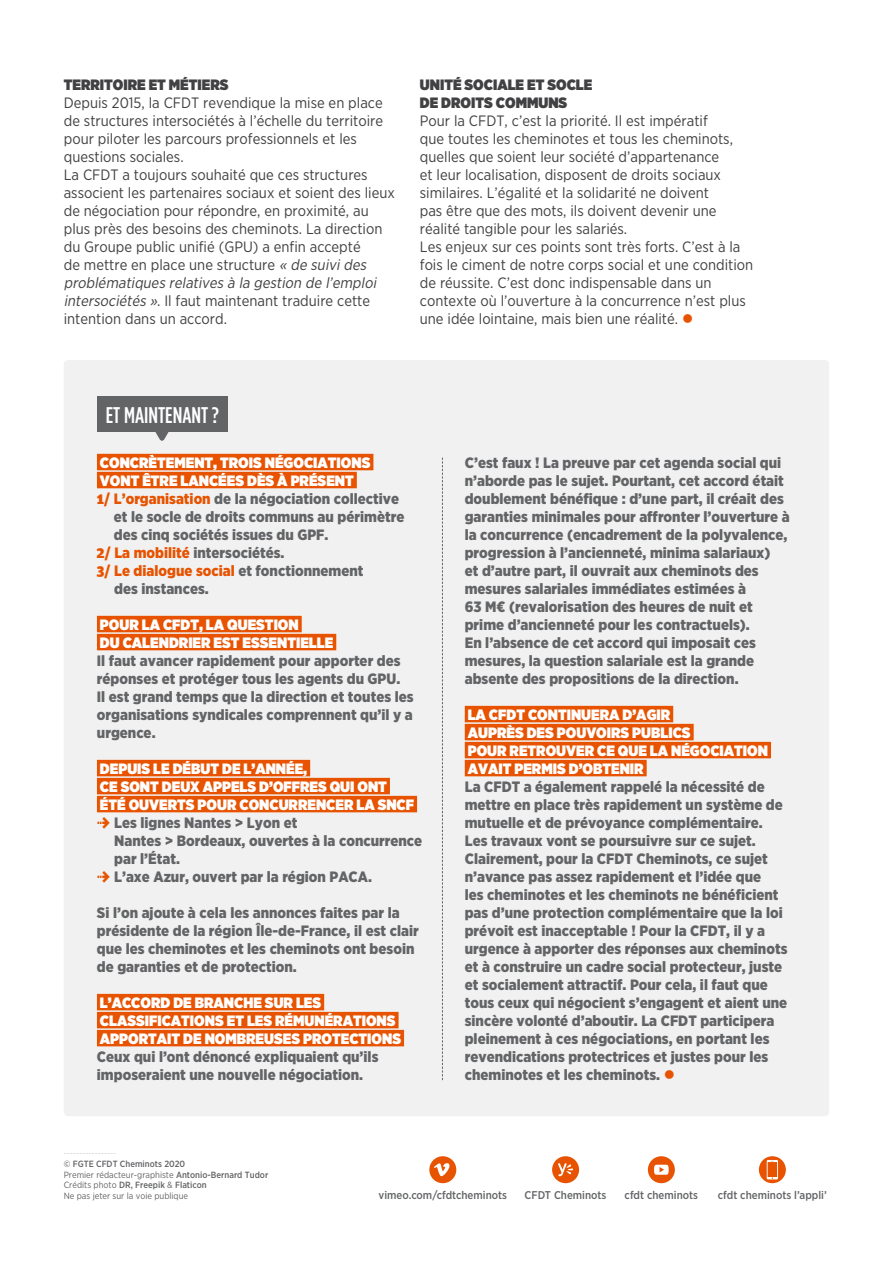
<style>
.page{position:relative;width:893px;height:1263px;background:#fff}
.page>*{position:absolute;margin:0;border:0;box-sizing:border-box;transform-origin:0 0}
.t1{font:500 22.65px "Gotham Condensed";color:#fff}
.t2{font:900 15px/18px "Gotham Narrow";color:#636466}
.t3{font:15px/18px "Gotham Narrow";color:#414042}
.t4{font:900 15px/18px "Gotham Narrow";color:#fff}
.t5{font:900 15px/18px "Gotham Narrow";color:#414042}
.t6{font:900 15px "Gotham Narrow";color:#e75300}
.t7{font:500 11.25px "Gotham Narrow";color:#636466}
.t8{font:9px/10.8px "Gotham Narrow";color:#636466}
.t9{font:100 9px "Gotham Narrow";color:#636466}
.s1{font-style:italic}
.s2{color:#e75300}
.s3{font-family:"TONYTITLUMAR Eade";font-weight:400;color:#e75300}
.s4{font-family:"TONYTITLUMAR Eade";font-weight:400}
.s5{color:#636466}
.s6{font-weight:500}
</style>
<div class="page">
<div style="left:429px;top:1156px;width:27px;height:27px;background:#e75300;border-radius:50%"></div>
<svg style="left:434px;top:1163px;width:15px;height:13px"></svg>
<div style="left:552px;top:1156px;width:27px;height:27px;background:#e75300;border-radius:50%"></div>
<svg style="left:558px;top:1163px;width:15px;height:13px"></svg>
<div style="left:648px;top:1156px;width:27px;height:27px;background:#e75300;border-radius:50%"></div>
<svg style="left:654px;top:1165px;width:15px;height:10px"></svg>
<svg style="left:759px;top:1156px;width:27px;height:27px"></svg>
<svg style="left:767px;top:1160px;width:11px;height:19px"></svg>
<div style="left:64px;top:360px;width:765px;height:756px;background:#f1f1f2;border-radius:4px"></div>
<svg style="left:155px;top:432px;width:14px;height:9px"></svg>
<div style="left:97px;top:396px;width:131px;height:36px;background:#636466"></div>
<div style="left:97px;top:454px;width:276px;height:16px;background:#e75300"></div>
<div style="left:97px;top:472px;width:260px;height:16px;background:#e75300"></div>
<div style="left:97px;top:616px;width:205px;height:16px;background:#e75300"></div>
<div style="left:97px;top:634px;width:239px;height:16px;background:#e75300"></div>
<div style="left:97px;top:760px;width:213px;height:16px;background:#e75300"></div>
<div style="left:97px;top:778px;width:293px;height:16px;background:#e75300"></div>
<div style="left:97px;top:796px;width:320px;height:16px;background:#e75300"></div>
<div style="left:97px;top:994px;width:227px;height:16px;background:#e75300"></div>
<div style="left:97px;top:1012px;width:302px;height:16px;background:#e75300"></div>
<div style="left:97px;top:1030px;width:307px;height:16px;background:#e75300"></div>
<div style="left:465px;top:706px;width:208px;height:16px;background:#e75300"></div>
<div style="left:465px;top:724px;width:229px;height:16px;background:#e75300"></div>
<div style="left:465px;top:742px;width:306px;height:16px;background:#e75300"></div>
<div style="left:465px;top:760px;width:182px;height:16px;background:#e75300"></div>
<svg style="left:442px;top:458px;width:1px;height:622px"></svg>
<p class="t5" style="left:64px;top:75px;width:166px">TERRITOIRE ET MÉTIERS</p>
<p class="t3" style="left:64px;top:93px;width:333px">Depuis 2015, la CFDT revendique la mise en place de structures intersociétés à l’échelle du territoire pour piloter les parcours professionnels et les questions sociales.<br>La CFDT a toujours souhaité que ces structures associent les partenaires sociaux et soient des lieux de négociation pour répondre, en proximité, au plus près des besoins des cheminots. La direction du Groupe public unifié (GPU) a enfin accepté<br>de mettre en place une structure <span class="s1">« de suivides problématiques relatives à la gestion de l’emploi intersociétés »</span>. Il faut maintenant traduire cette intention dans un accord.</p>
<p class="t5" style="left:420px;top:75px;width:174px">UNITÉ SOCIALE ET SOCLE<br>DE DROITS COMMUNS</p>
<p class="t3" style="left:420px;top:111px;width:335px">Pour la CFDT, c’est la priorité. Il est impératif<br>que toutes les cheminotes et tous les cheminots, quelles que soient leur société d’appartenance<br>et leur localisation, disposent de droits sociaux similaires. L’égalité et la solidarité ne doivent<br>pas être que des mots, ils doivent devenir une réalité tangible pour les salariés.<br>Les enjeux sur ces points sont très forts. C’est à la fois le ciment de notre corps social et une condition de réussite. C’est donc indispensable dans un contexte où l’ouverture à la concurrence n’est plus une idée lointaine, mais bien une réalité. <span class="s2">●</span></p>
<h1 class="t1" style="left:106px;top:402px;width:115px">ET MAINTENANT ?</h1>
<p class="t4" style="left:100px;top:453px;width:272px">CONCRÈTEMENT, TROIS NÉGOCIATIONS</p>
<p class="t4" style="left:100px;top:471px;width:255px">VONT ÊTRE LANCÉES DÈS À PRÉSENT</p>
<p class="t2" style="left:97px;top:490px;width:304px"><span class="s3">1/</span> <span class="s2">L’organisation</span> de la négociation collective</p>
<p class="t2" style="left:114px;top:508px;width:292px">et le socle de droits communs au périmètre</p>
<p class="t2" style="left:114px;top:526px;width:216px">des cinq sociétés issues du GPF.</p>
<p class="t2" style="left:97px;top:544px;width:189px"><span class="s3">2/</span> <span class="s2">La mobilité</span> intersociétés.</p>
<p class="t6" style="left:97px;top:561px;width:268px"><span class="s4">3/</span> Le dialogue social <span class="s5">et fonctionnement</span></p>
<p class="t2" style="left:114px;top:580px;width:96px">des instances.</p>
<p class="t4" style="left:100px;top:615px;width:235px">POUR LA CFDT, LA QUESTION<br>DU CALENDRIER EST ESSENTIELLE</p>
<p class="t2" style="left:97px;top:652px;width:318px">Il faut avancer rapidement pour apporter des réponses et protéger tous les agents du GPU.<br>Il est grand temps que la direction et toutes les organisations syndicales comprennent qu’il y a urgence.</p>
<p class="t4" style="left:100px;top:759px;width:316px">DEPUIS LE DÉBUT DE L’ANNÉE,<br>CE SONT DEUX APPELS D’OFFRES QUI ONT<br>ÉTÉ OUVERTS POUR CONCURRENCER LA SNCF</p>
<p class="t2" style="left:114px;top:814px;width:310px">Les lignes Nantes &gt; Lyon et<br>Nantes &gt; Bordeaux, ouvertes à la concurrence par l’État.<br>L’axe Azur, ouvert par la région PACA.</p>
<p class="t2" style="left:97px;top:904px;width:323px">Si l’on ajoute à cela les annonces faites par la présidente de la région Île-de-France, il est clair que les cheminotes et les cheminots ont besoin de garanties et de protection.</p>
<p class="t4" style="left:100px;top:993px;width:303px">L’ACCORD DE BRANCHE SUR LES<br>CLASSIFICATIONS ET LES RÉMUNÉRATIONS<br>APPORTAIT DE NOMBREUSES PROTECTIONS</p>
<p class="t2" style="left:97px;top:1048px;width:283px">Ceux qui l’ont dénoncé expliquaient qu’ils imposeraient une nouvelle négociation.</p>
<p class="t2" style="left:465px;top:454px;width:327px">C’est faux ! La preuve par cet agenda social qui n’aborde pas le sujet. Pourtant, cet accord était doublement bénéfique : d’une part, il créait des garanties minimales pour affronter l’ouverture à la concurrence (encadrement de la polyvalence, progression à l’ancienneté, minima salariaux)<br>et d’autre part, il ouvrait aux cheminots des mesures salariales immédiates estimées à<br>63 M€ (revalorisation des heures de nuit et prime d’ancienneté pour les contractuels).<br>En l’absence de cet accord qui imposait ces mesures, la question salariale est la grande absente des propositions de la direction.</p>
<p class="t4" style="left:468px;top:705px;width:302px">LA CFDT CONTINUERA D’AGIR<br>AUPRÈS DES POUVOIRS PUBLICS<br>POUR RETROUVER CE QUE LA NÉGOCIATION<br>AVAIT PERMIS D’OBTENIR</p>
<p class="t2" style="left:465px;top:778px;width:324px">La CFDT a également rappelé la nécessité de mettre en place très rapidement un système de mutuelle et de prévoyance complémentaire.<br>Les travaux vont se poursuivre sur ce sujet.<br>Clairement, pour la CFDT Cheminots, ce sujet n’avance pas assez rapidement et l’idée que<br>les cheminotes et les cheminots ne bénéficient pas d’une protection complémentaire que la loi prévoit est inacceptable ! Pour la CFDT, il y a urgence à apporter des réponses aux cheminots et à construire un cadre social protecteur, juste et socialement attractif. Pour cela, il faut que tous ceux qui négocient s’engagent et aient une sincère volonté d’aboutir. La CFDT participera pleinement à ces négociations, en portant les revendications protectrices et justes pour les cheminotes et les cheminots. <span class="s2">●</span></p>
<p class="t9" style="left:64px;top:1147px;width:54px">-----------------</p>
<p class="t8" style="left:64px;top:1158px;width:206px"><span class="s6">© FGTE CFDT Cheminots 2020<br></span>Premier rédacteur-graphiste <span class="s6">Antonio-Bernard Tudor </span>Crédits photo <span class="s6">DR, Freepik</span> &amp; <span class="s6">Flaticon<br></span>Ne pas jeter sur la voie publique</p>
<p class="t7" style="left:379px;top:1188px;width:130px">vimeo.com/cfdtcheminots</p>
<p class="t7" style="left:525px;top:1188px;width:83px">CFDT Cheminots</p>
<p class="t7" style="left:625px;top:1188px;width:75px">cfdt cheminots</p>
<p class="t7" style="left:718px;top:1188px;width:111px">cfdt cheminots l’appli’</p>
</div>
